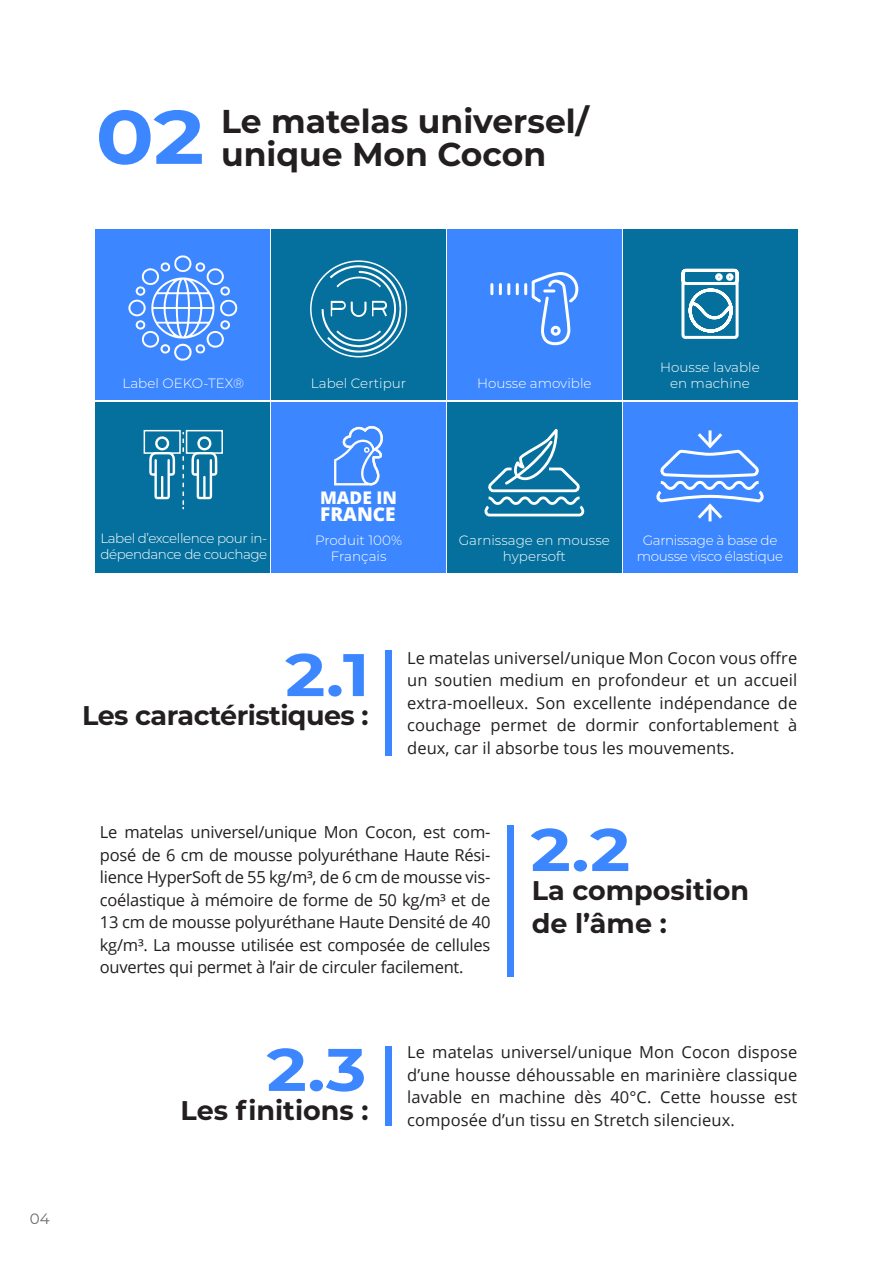
<style>
.page{position:relative;width:893px;height:1263px;background:#fff}
.page>*{position:absolute;margin:0;border:0;box-sizing:border-box;transform-origin:0 0}
.t1{font:700 75.75px "Montserrat";color:#3c87ff;scale:1.14 1}
.t2{font:700 60px "Montserrat";color:#3c87ff;scale:1.14 1}
.t3{font:700 33px/33px "Montserrat";color:#231f20}
.t4{font:700 27px "Montserrat";color:#231f20}
.t5{font:700 27px "Montserrat";letter-spacing:-.02em;color:#231f20}
.t6{font:800 19.05px "Open Sans";color:#fff}
.t7{font:800 17.4px "Open Sans";color:#fff}
.t8{font:16.5px/22.5px "Open Sans";letter-spacing:.005em;color:#231f20;text-align:justify}
.t9{font:15px "Montserrat";color:#6c6d70}
.t10{font:300 13.5px/16.2px "Montserrat";letter-spacing:-.01em;color:#fff;text-align:center}
.t11{font:300 13.5px/16.2px "Montserrat";letter-spacing:-.03em;color:#fff}
</style>
<div class="page">
<div style="left:96px;top:229px;width:174px;height:171px;background:#3c87ff"></div>
<div style="left:96px;top:402px;width:174px;height:171px;background:#05709e"></div>
<div style="left:447px;top:229px;width:174px;height:171px;background:#3c87ff"></div>
<div style="left:447px;top:402px;width:174px;height:171px;background:#05709e"></div>
<div style="left:271px;top:229px;width:175px;height:171px;background:#05709e"></div>
<div style="left:271px;top:402px;width:175px;height:171px;background:#3c87ff"></div>
<div style="left:623px;top:229px;width:174px;height:171px;background:#05709e"></div>
<div style="left:623px;top:402px;width:174px;height:171px;background:#3c87ff"></div>
<svg style="left:128px;top:255px;width:110px;height:106px"></svg>
<div style="left:310px;top:260px;width:97px;height:97px;border:2px solid #fff;border-radius:50%"></div>
<svg style="left:322px;top:265px;width:79px;height:88px"></svg>
<hr style="left:708px;top:430px;width:3px;height:15px;background:#fff">
<svg style="left:656px;top:433px;width:107px;height:89px"></svg>
<svg style="left:484px;top:429px;width:101px;height:88px"></svg>
<svg style="left:490px;top:272px;width:89px;height:74px"></svg>
<svg style="left:681px;top:268px;width:58px;height:71px"></svg>
<svg style="left:334px;top:426px;width:49px;height:59px"></svg>
<div style="left:144px;top:430px;width:37px;height:24px;border:2px solid #fff"></div>
<svg style="left:149px;top:436px;width:26px;height:63px"></svg>
<div style="left:186px;top:430px;width:37px;height:24px;border:2px solid #fff"></div>
<svg style="left:191px;top:436px;width:26px;height:63px"></svg>
<svg style="left:183px;top:432px;width:1px;height:77px"></svg>
<div style="left:385px;top:650px;width:6px;height:106px;background:#3c87ff"></div>
<div style="left:385px;top:1046px;width:6px;height:79px;background:#3c87ff"></div>
<div style="left:507px;top:825px;width:7px;height:152px;background:#3c87ff"></div>
<p class="t1" style="left:96px;top:82px;width:97px">02</p>
<p class="t3" style="left:221px;top:103px;width:369px">Le matelas universel/ unique Mon Cocon</p>
<p class="t10" style="left:123px;top:375px;width:123px">Label OEKO-TEX®</p>
<p class="t10" style="left:311px;top:375px;width:97px">Label Certipur</p>
<p class="t10" style="left:477px;top:375px;width:116px">Housse amovible</p>
<p class="t10" style="left:660px;top:358px;width:101px">Housse lavable</p>
<p class="t10" style="left:670px;top:375px;width:81px">en machine</p>
<p class="t9" style="left:30px;top:1208px;width:21px">04</p>
<p class="t11" style="left:100px;top:529px;width:169px">Label d’excellence pour in&shy;dépendance de couchage</p>
<p class="t7" style="left:320px;top:484px;width:78px">MADE IN</p>
<p class="t6" style="left:320px;top:500px;width:77px">FRANCE</p>
<p class="t10" style="left:315px;top:531px;width:88px">Produit 100%</p>
<p class="t10" style="left:331px;top:547px;width:57px">Français</p>
<p class="t10" style="left:459px;top:531px;width:152px">Garnissage en mousse hypersoft</p>
<p class="t10" style="left:643px;top:531px;width:136px">Garnissage à base de</p>
<p class="t10" style="left:637px;top:547px;width:148px">mousse visco élastique</p>
<p class="t2" style="left:285px;top:631px;width:75px">2.1</p>
<p class="t5" style="left:82px;top:696px;width:288px">Les caractéristiques :</p>
<p class="t8" style="left:407px;top:646px;width:392px">Le matelas universel/unique Mon Cocon vous offre un soutien medium en profondeur et un accueil extra-moelleux. Son excellente indépendance de couchage permet de dormir confortablement à deux, car il absorbe tous les mouvements.</p>
<p class="t8" style="left:100px;top:820px;width:392px">Le matelas universel/unique Mon Cocon, est com&shy;posé de 6 cm de mousse polyuréthane Haute Rési&shy;lience HyperSoft de 55 kg/m³, de 6 cm de mousse vis&shy;coélastique à mémoire de forme de 50 kg/m³ et de 13 cm de mousse polyuréthane Haute Densité de 40 kg/m³. La mousse utilisée est composée de cellules ouvertes qui permet à l’air de circuler facilement.</p>
<p class="t2" style="left:531px;top:806px;width:89px">2.2</p>
<p class="t4" style="left:532px;top:871px;width:219px">La composition</p>
<p class="t4" style="left:532px;top:904px;width:137px">de l’âme :</p>
<p class="t2" style="left:267px;top:1026px;width:89px">2.3</p>
<p class="t4" style="left:181px;top:1091px;width:190px">Les finitions :</p>
<p class="t8" style="left:407px;top:1041px;width:392px">Le matelas universel/unique Mon Cocon dispose d’une housse déhoussable en marinière classique lavable en machine dès 40°C. Cette housse est composée d’un tissu en Stretch silencieux.</p>
</div>
